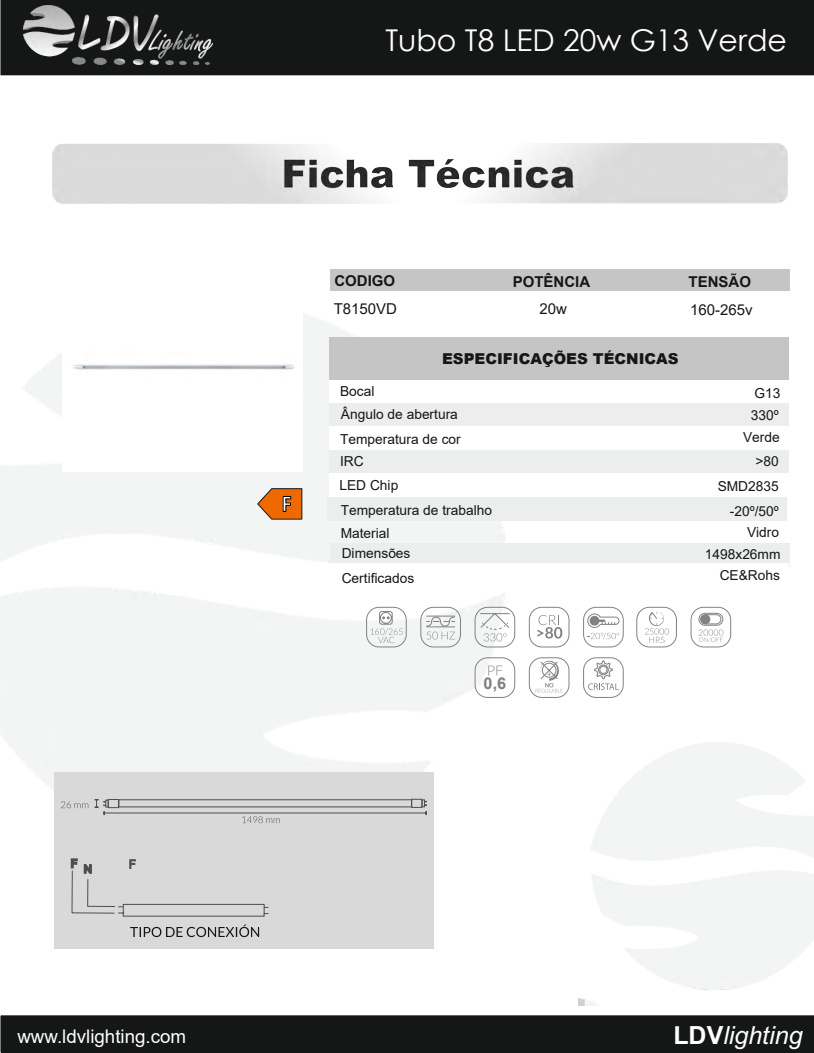
<style>
.page{position:relative;width:814px;height:1053px;background:#fff}
.page>*{position:absolute;margin:0;border:0;box-sizing:border-box;transform-origin:0 0}
.t1{font:30px "Century Gothic";color:#fff}
.t2{font:italic 25px "Arial";color:#fff}
.t3{font:700 23.5px "Calibri";color:#fff;scale:.92 1}
.t4{font:18.75px "Arial";color:#fff}
.t5{font:700 16.25px "Arial";color:#808080}
.t6{font:900 15px "Arial";color:#151616}
.t7{font:700 15px "Arial";color:#151616}
.t8{font:15px "Arial";color:#151616}
.t9{font:13.75px/25.8px "Arial";color:#151616}
.t10{font:13.75px "Arial";color:#151616}
.s1{font-style:inherit}
.s2{font-weight:700;font-style:normal}
</style>
<div class="page">
<img style="left:1px;top:498px;width:533px;height:123px">
<svg style="left:1px;top:75px;width:813px;height:423px"></svg>
<div style="left:304px;top:119px;width:488px;height:60px;background:#fff;border:1px solid #d9d9da;border-radius:11px"></div>
<div style="left:52px;top:119px;width:516px;height:60px;background:#fff;border:1px solid #d9d9da;border-radius:11px"></div>
<div style="left:330px;top:269px;width:459px;height:22px;background:#c5c5c5"></div>
<div style="left:330px;top:337px;width:459px;height:42px;background:#c5c5c5"></div>
<div style="left:329px;top:380px;width:459px;height:23px;background:#fff"></div>
<div style="left:330px;top:403px;width:459px;height:23px;background:#eceded"></div>
<div style="left:330px;top:449px;width:459px;height:23px;background:#eceded"></div>
<div style="left:328px;top:497px;width:459px;height:24px;background:#eceded"></div>
<div style="left:330px;top:543px;width:459px;height:24px;background:#eceded"></div>
<div style="left:330px;top:473px;width:459px;height:23px;background:#fff"></div>
<div style="left:330px;top:426px;width:459px;height:24px;background:#fff"></div>
<div style="left:0;top:0;width:814px;height:75px;background:#151616"></div>
<img style="left:23px;top:5px;width:189px;height:60px">
<div style="left:1px;top:1015px;width:813px;height:37px;background:#151616"></div>
<div style="left:329px;top:563px;width:459px;height:24px;background:#fff"></div>
<img style="left:52px;top:143px;width:735px;height:61px">
<svg style="left:257px;top:488px;width:45px;height:31px"></svg>
<div style="left:54px;top:772px;width:379px;height:176px;background:#d9d9da"></div>
<svg style="left:130px;top:924px;width:129px;height:13px"></svg>
<svg style="left:70px;top:858px;width:199px;height:58px"></svg>
<svg style="left:420px;top:606px;width:41px;height:41px"></svg>
<svg style="left:474px;top:606px;width:41px;height:41px"></svg>
<svg style="left:537px;top:615px;width:25px;height:23px"></svg>
<div style="left:529px;top:607px;width:40px;height:40px;border:1px solid #818281;border-radius:13px"></div>
<svg style="left:583px;top:606px;width:41px;height:41px"></svg>
<div style="left:636px;top:607px;width:40px;height:40px;border:1px solid #818281;border-radius:13px"></div>
<div style="left:691px;top:607px;width:40px;height:40px;border:1px solid #818281;border-radius:13px"></div>
<svg style="left:488px;top:665px;width:14px;height:10px"></svg>
<div style="left:475px;top:657px;width:40px;height:40px;border:1px solid #818281;border-radius:13px"></div>
<svg style="left:536px;top:660px;width:27px;height:32px"></svg>
<div style="left:529px;top:657px;width:40px;height:40px;border:1px solid #818281;border-radius:13px"></div>
<svg style="left:583px;top:657px;width:41px;height:40px"></svg>
<svg style="left:366px;top:606px;width:41px;height:41px"></svg>
<svg style="left:645px;top:612px;width:24px;height:31px"></svg>
<svg style="left:698px;top:612px;width:25px;height:30px"></svg>
<img style="left:62px;top:269px;width:240px;height:137px">
<img style="left:63px;top:334px;width:240px;height:137px">
<img style="left:64px;top:280px;width:237px;height:173px">
<div style="left:119px;top:799px;width:293px;height:8px;border:1px solid #4e4e4d"></div>
<div style="left:108px;top:799px;width:11px;height:8px;border:1px solid #4e4e4d"></div>
<div style="left:411px;top:799px;width:11px;height:8px;border:1px solid #4e4e4d"></div>
<svg style="left:422px;top:799px;width:5px;height:15px"></svg>
<hr style="left:103px;top:812px;width:324px;height:1px;background:#4e4e4d">
<svg style="left:242px;top:816px;width:38px;height:7px"></svg>
<svg style="left:95px;top:799px;width:13px;height:15px"></svg>
<svg style="left:61px;top:801px;width:27px;height:7px"></svg>
<img style="left:813px;top:193px;width:1px;height:305px">
<h1 class="t1" style="left:385px;top:20px;width:403px">Tubo T8 LED 20w G13 Verde</h1>
<p class="t7" style="left:334px;top:275px;width:62px">CODIGO</p>
<p class="t7" style="left:513px;top:271px;width:79px">POTÊNCIA</p>
<p class="t7" style="left:688px;top:271px;width:64px">TENSÃO</p>
<p class="t8" style="left:334px;top:298px;width:65px">T8<span class="s1">1</span>50VD</p>
<p class="t8" style="left:539px;top:298px;width:29px">20w</p>
<p class="t8" style="left:690px;top:299px;width:64px"><span class="s1">1</span>6<span class="s1">0</span>-2<span class="s1">6</span>5v</p>
<h3 class="t3" style="left:282px;top:487px;width:12px">F</h3>
<p class="t9" style="left:340px;top:378px;width:36px">Bocal</p>
<p class="t6" style="left:442px;top:347px;width:238px">ESPECIFICAÇÕES TÉCNICAS</p>
<p class="t9" style="left:340px;top:400px;width:122px">Ângulo de abertura<br>Temperatura de cor</p>
<p class="t9" style="left:340px;top:448px;width:25px">IRC</p>
<p class="t9" style="left:341px;top:497px;width:153px">Temperatura de trabalho</p>
<p class="t9" style="left:339px;top:472px;width:60px">LED Chip</p>
<p class="t9" style="left:341px;top:523px;width:71px;line-height:19.5px">Material<br>Dimensões</p>
<p class="t9" style="left:342px;top:565px;width:74px">Certificados</p>
<p class="t10" style="left:754px;top:383px;width:27px">G13</p>
<p class="t10" style="left:751px;top:405px;width:29px">330º</p>
<p class="t10" style="left:743px;top:427px;width:38px">Verde</p>
<p class="t10" style="left:755px;top:456px;width:25px">&gt;80</p>
<p class="t10" style="left:730px;top:506px;width:51px">-20º/<span class="s1">5</span>0º</p>
<p class="t10" style="left:717px;top:480px;width:63px">SMD2835</p>
<p class="t9" style="left:705px;top:521px;width:77px;line-height:21.9px;text-align:right">Vidro<br>1<span class="s1">4</span>98<span class="s1">x</span>26<span class="s1">mm</span></p>
<p class="t10" style="left:719px;top:570px;width:62px">CE&amp;Rohs</p>
<p class="t5" style="left:483px;top:672px;width:24px">0,6</p>
<h3 class="t4" style="left:17px;top:1023px;width:170px">www.ldvlighting.com</h3>
<h2 class="t2" style="left:673px;top:1026px;width:131px"><span class="s2">LDV</span>lighting</h2>
</div>
